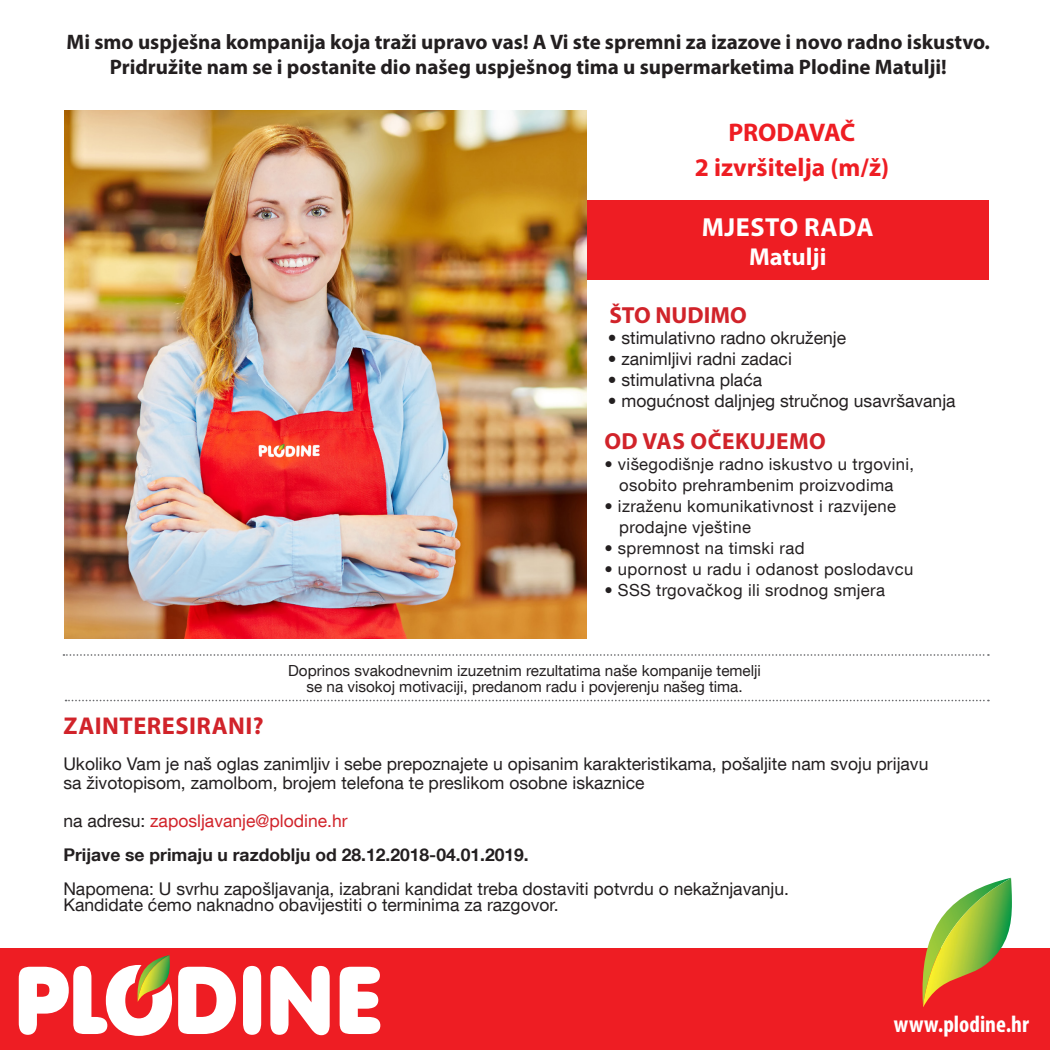
<style>
.page{position:relative;width:1050px;height:1050px;background:#fff}
.page>*{position:absolute;margin:0;border:0;box-sizing:border-box;transform-origin:0 0}
.t1{font:700 26.25px "Myriad Pro";letter-spacing:.02em;color:#fff}
.t2{font:700 25.55px "Myriad Pro";color:#ee1d23}
.t3{font:700 24.5px "Myriad Pro";color:#fff}
.t4{font:700 24.32px "Myriad Pro";letter-spacing:.02em;color:#d1232a}
.t5{font:700 condensed 23.62px "Myriad Pro";color:#fff}
.t6{font:700 23.28px "Myriad Pro";letter-spacing:.02em;color:#d1232a}
.t7{font:700 23.28px "Myriad Pro";color:#d1232a}
.t8{font:700 21px "Myriad Pro";color:#231f20}
.t9{font:17.5px/19.2px "Helvetica Neue LT Com";color:#231f20}
.t10{font:700 17.5px "Helvetica Neue LT Com";color:#231f20}
.t11{font:17.5px "Helvetica Neue LT Com";color:#d1232a}
.t12{font:16.62px "Helvetica Neue LT Com";letter-spacing:.02em;color:#231f20}
.mali_text{font:15.22px "Helvetica Neue LT Com";color:#231f20}
.s1{color:#231f20}
</style>
<div class="page">
<div style="left:0;top:949px;width:1050px;height:101px;background:#ee1d23"></div>
<img style="left:923px;top:878px;width:88px;height:129px">
<svg style="left:178px;top:967px;width:58px;height:67px"></svg>
<svg style="left:243px;top:966px;width:18px;height:69px"></svg>
<svg style="left:270px;top:966px;width:60px;height:69px"></svg>
<svg style="left:340px;top:967px;width:40px;height:67px"></svg>
<svg style="left:19px;top:965px;width:153px;height:71px"></svg>
<img style="left:169px;top:955px;width:1px;height:47px">
<img style="left:138px;top:955px;width:31px;height:47px">
<div style="left:587px;top:201px;width:402px;height:79px;background:#ee1d23"></div>
<img style="left:65px;top:110px;width:522px;height:528px">
<svg style="left:66px;top:700px;width:923px;height:1px"></svg>
<svg style="left:63px;top:654px;width:926px;height:2px"></svg>
<p class="t8" style="left:67px;top:28px;width:925px">Mi smo uspješna kompanija koja traži upravo vas! A Vi ste spremni za izazove i novo radno iskustvo.</p>
<p class="t8" style="left:110px;top:54px;width:839px">Pridružite nam se i postanite dio našeg uspješnog tima u supermarketima Plodine Matulji!</p>
<p class="t2" style="left:728px;top:116px;width:129px">PRODAVAČ</p>
<p class="t2" style="left:695px;top:151px;width:196px">2 izvršitelja (m/ž)</p>
<p class="t1" style="left:702px;top:210px;width:173px">MJESTO RADA</p>
<p class="t3" style="left:749px;top:241px;width:79px">Matulji</p>
<p class="t7" style="left:609px;top:299px;width:139px">ŠTO NUDIMO</p>
<p class="t9" style="left:608px;top:327px;width:240px">• stimulativno radno okruženje</p>
<p class="t9" style="left:608px;top:348px;width:186px">• zanimljivi radni zadaci</p>
<p class="t9" style="left:608px;top:369px;width:156px">• stimulativna plaća</p>
<p class="t9" style="left:608px;top:390px;width:349px">• mogućnost daljnjeg stručnog usavršavanja</p>
<p class="t6" style="left:604px;top:426px;width:223px">OD VAS OČEKUJEMO</p>
<p class="t12" style="left:604px;top:454px;width:311px">• višegodišnje radno iskustvo u trgovini,</p>
<p class="t12" style="left:619px;top:475px;width:276px">osobito prehrambenim proizvodima</p>
<p class="t12" style="left:604px;top:496px;width:293px">• izraženu komunikativnost i razvijene</p>
<p class="t12" style="left:619px;top:517px;width:133px">prodajne vještine</p>
<p class="t12" style="left:604px;top:538px;width:202px">• spremnost na timski rad</p>
<p class="t12" style="left:604px;top:559px;width:311px">• upornost u radu i odanost poslodavcu</p>
<p class="t12" style="left:604px;top:580px;width:282px">• SSS trgovačkog ili srodnog smjera</p>
<p class="mali_text" style="left:288px;top:662px;width:474px">Doprinos svakodnevnim izuzetnim rezultatima naše kompanije temelji</p>
<p class="mali_text" style="left:306px;top:677px;width:438px">se na visokoj motivaciji, predanom radu i povjerenju našeg tima.</p>
<p class="t4" style="left:64px;top:710px;width:201px">ZAINTERESIRANI?</p>
<p class="t9" style="left:63px;top:753px;width:867px">Ukoliko Vam je naš oglas zanimljiv i sebe prepoznajete u opisanim karakteristikama, pošaljite nam svoju prijavu sa životopisom, zamolbom, brojem telefona te preslikom osobne iskaznice</p>
<p class="t11" style="left:63px;top:810px;width:286px"><span class="s1">na adresu:</span> zaposljavanje@plodine.hr</p>
<p class="t10" style="left:63px;top:844px;width:467px">Prijave se primaju u razdoblju od 28.12.2018-04.01.2019.</p>
<p class="t9" style="left:63px;top:878px;width:727px">Napomena: U svrhu zapošljavanja, izabrani kandidat treba dostaviti potvrdu o nekažnjavanju.</p>
<p class="t9" style="left:63px;top:895px;width:497px">Kandidate ćemo naknadno obavijestiti o terminima za razgovor.</p>
<p class="t5" style="left:894px;top:1010px;width:137px">www.plodine.hr</p>
</div>
